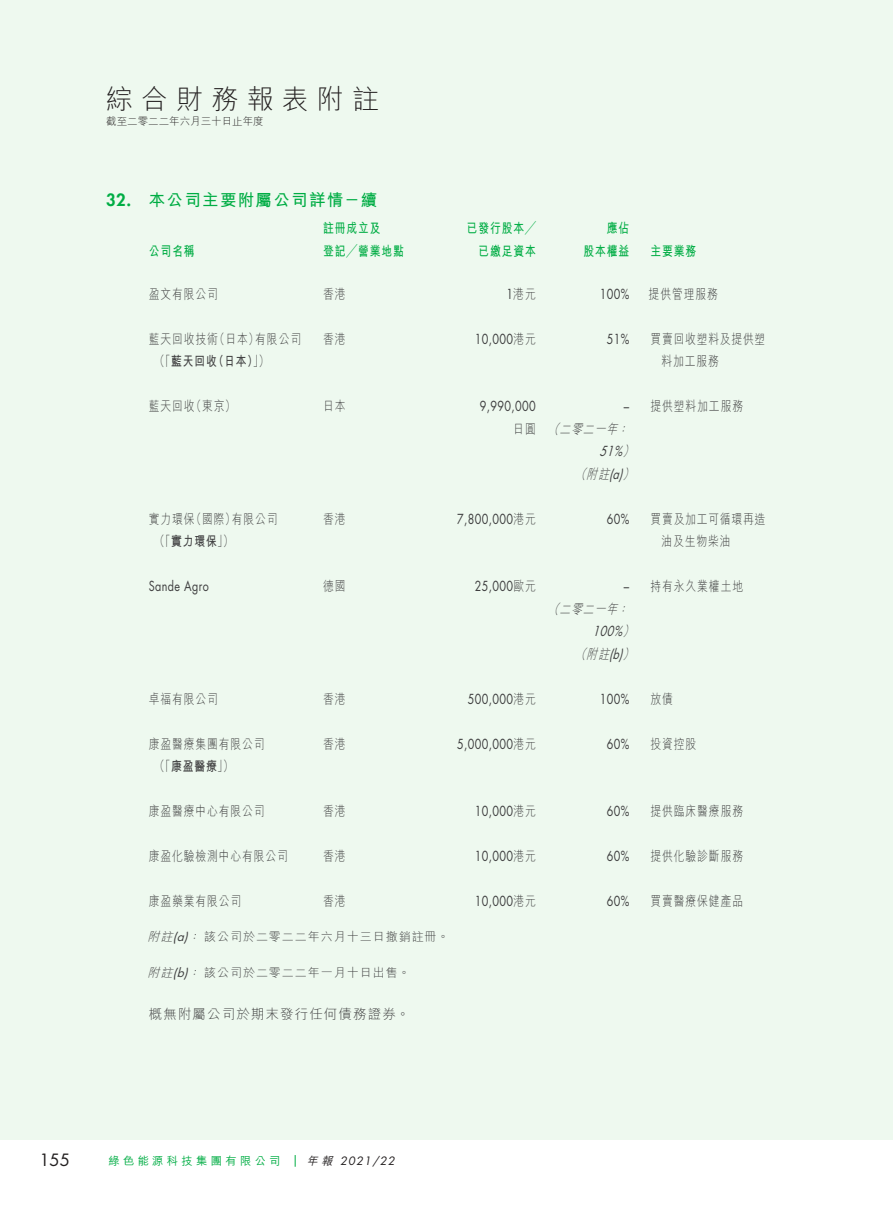
<style>
.page{position:relative;width:893px;height:1212px;background:#fff}
.page>*{position:absolute;margin:0;border:0;box-sizing:border-box;transform-origin:0 0}
.t1{font:300 27px "M Hei HK";letter-spacing:.3em;color:#231f20}
._01_H1{font:700 16.5px "M Hei HK";letter-spacing:.08em;color:#00ad44}
.t2{font:16.5px "Futura Std";color:#231f20}
._01_H1-2{font:800 16.5px "Futura Std";color:#00ad44}
._50_Table_txt{font:300 13.5px/22.5px "M Hei HK";letter-spacing:.08em;color:#3e3e3f;scale:.8 1}
._50_Table_txt-2{font:13.5px "Futura Std";letter-spacing:.03em;color:#3e3e3f;scale:.8 1}
._50_Table_txt-3{font:700 13.5px "M Hei HK";letter-spacing:.08em;color:#00ad44;scale:.8 1}
._50_Table_txt-4{font:italic 300 13.5px "M Hei HK";color:#3e3e3f;scale:.8 1}
._00_txt{font:300 13.5px "M Hei HK";letter-spacing:.08em;color:#3e3e3f}
._50_Table_txt-5{font:italic 13.5px "Futura Std";color:#3e3e3f;scale:.8 1}
._50_Table_txt-6{font:700 13.5px "M Hei HK";color:#3e3e3f;scale:.8 1}
._06_Notes{font:300 12px "M Hei HK";letter-spacing:.08em;color:#3e3e3f}
._06_Notes-2{font:italic 12px "Futura Std";color:#3e3e3f}
._06_Notes-3{font:italic 300 12px "M Hei HK";color:#3e3e3f}
.t3{font:500 11.25px "M Hei HK";letter-spacing:.3em;color:#00ad44}
.t4{font:italic 11.25px "Futura Std";letter-spacing:.1em;color:#231f20}
.t5{font:300 10.5px "M Hei HK";color:#231f20}
.s1{font-family:"Futura Std";font-weight:400}
.s2{font-weight:700}
.s3{font-weight:300}
.s4{font-family:"M Hei HK";font-weight:300}
.s5{font-style:italic}
.s6{font-family:"Futura Std";font-weight:400;font-style:italic}
.s7{font-family:"M Hei HK";font-weight:500}
</style>
<div class="page">
<div style="left:0;top:0;width:893px;height:1140px;background:#eef9ef"></div>
<svg style="left:295px;top:1155px;width:1px;height:12px"></svg>
<h1 class="t1" style="left:106px;top:80px;width:274px">綜合財務報表附註</h1>
<p class="t5" style="left:106px;top:114px;width:159px">截至二零二二年六月三十日止年度</p>
<p class="_01_H1-2" style="left:106px;top:190px;width:26px">32.</p>
<p class="_01_H1" style="left:149px;top:188px;width:230px">本公司主要附屬公司詳情－續</p>
<p class="_50_Table_txt-3" style="left:149px;top:241px;width:59px">公司名稱</p>
<p class="_50_Table_txt-3" style="left:323px;top:219px;width:73px">註冊成立及</p>
<p class="_50_Table_txt-3" style="left:323px;top:241px;width:102px">登記╱營業地點</p>
<p class="_50_Table_txt-3" style="left:467px;top:219px;width:88px">已發行股本╱</p>
<p class="_50_Table_txt-3" style="left:478px;top:241px;width:73px">已繳足資本</p>
<p class="_50_Table_txt-3" style="left:607px;top:219px;width:30px">應佔</p>
<p class="_50_Table_txt-3" style="left:584px;top:241px;width:59px">股本權益</p>
<p class="_50_Table_txt-3" style="left:651px;top:241px;width:59px">主要業務</p>
<p class="_50_Table_txt" style="left:149px;top:282px;width:88px">盈文有限公司</p>
<p class="_50_Table_txt" style="left:323px;top:282px;width:30px">香港</p>
<p class="_50_Table_txt" style="left:506px;top:282px;width:38px"><span class="s1">1</span>港元</p>
<p class="_50_Table_txt-2" style="left:600px;top:285px;width:38px">100%</p>
<p class="_50_Table_txt" style="left:649px;top:282px;width:88px">提供管理服務</p>
<p class="_50_Table_txt" style="left:214px;top:327px;width:57px">（日本）</p>
<p class="_50_Table_txt" style="left:213px;top:327px;width:72px;text-indent:-64px">藍天回收技術<br><span class="s2">（日本</span> (「<span class="s2">(</span></p>
<p class="_50_Table_txt" style="left:255px;top:327px;width:59px">有限公司</p>
<p class="_50_Table_txt-6" style="left:154px;top:351px;width:80px"><span class="s3">（「</span>藍天回收</p>
<p class="_50_Table_txt" style="left:323px;top:327px;width:30px">香港</p>
<p class="_50_Table_txt-2" style="left:475px;top:330px;width:78px">10,000<span class="s4">港元</span></p>
<p class="_50_Table_txt-2" style="left:607px;top:330px;width:30px">51%</p>
<p class="_50_Table_txt" style="left:651px;top:327px;width:145px">買賣回收塑料及提供塑</p>
<p class="_50_Table_txt" style="left:661px;top:349px;width:73px">料加工服務</p>
<p class="_50_Table_txt" style="left:191px;top:394px;width:57px">（東京）</p>
<p class="_50_Table_txt" style="left:149px;top:394px;width:59px">藍天回收</p>
<p class="_50_Table_txt" style="left:323px;top:394px;width:30px">日本</p>
<p class="_50_Table_txt-2" style="left:480px;top:398px;width:71px">9,990,000</p>
<p class="_50_Table_txt" style="left:513px;top:417px;width:30px">日圓</p>
<p class="_50_Table_txt-2" style="left:624px;top:398px;width:8px">–</p>
<p class="_50_Table_txt-4" style="left:617px;top:419px;width:21px">：</p>
<p class="_50_Table_txt-4" style="left:548px;top:419px;width:21px">（</p>
<p class="_50_Table_txt-4" style="left:559px;top:419px;width:79px">二零二一年</p>
<p class="_50_Table_txt" style="left:651px;top:394px;width:117px">提供塑料加工服務</p>
<p class="_50_Table_txt-4" style="left:623px;top:442px;width:21px">(</p>
<p class="_50_Table_txt-5" style="left:600px;top:443px;width:36px">51%</p>
<p class="_50_Table_txt-5" style="left:609px;top:465px;width:38px"><span class="s4">(</span>(a(</p>
<p class="_50_Table_txt-4" style="left:575px;top:464px;width:21px">（</p>
<p class="_50_Table_txt-4" style="left:586px;top:464px;width:36px">附註</p>
<p class="_50_Table_txt" style="left:191px;top:507px;width:57px">（國際）</p>
<p class="_50_Table_txt" style="left:154px;top:507px;width:101px;text-indent:-5px">實力環保<br>（「<span class="s2">實力環保</span> (「</p>
<p class="_50_Table_txt" style="left:651px;top:507px;width:145px">買賣及加工可循環再造</p>
<p class="_50_Table_txt" style="left:232px;top:507px;width:59px">有限公司</p>
<p class="_50_Table_txt" style="left:323px;top:507px;width:30px">香港</p>
<p class="_50_Table_txt-2" style="left:457px;top:510px;width:100px">7,800,000<span class="s4">港元</span></p>
<p class="_50_Table_txt-2" style="left:607px;top:510px;width:30px">60%</p>
<p class="_50_Table_txt" style="left:661px;top:529px;width:88px">油及生物柴油</p>
<p class="_50_Table_txt-2" style="left:149px;top:578px;width:76px">Sande Agro</p>
<p class="_50_Table_txt" style="left:323px;top:574px;width:30px">德國</p>
<p class="_50_Table_txt-2" style="left:475px;top:578px;width:78px">25,000<span class="s4">歐元</span></p>
<p class="_50_Table_txt-2" style="left:624px;top:578px;width:8px">–</p>
<p class="_50_Table_txt-4" style="left:548px;top:599px;width:21px">（</p>
<p class="_50_Table_txt-4" style="left:559px;top:599px;width:79px">二零二一年</p>
<p class="_50_Table_txt-4" style="left:617px;top:599px;width:21px">：</p>
<p class="_50_Table_txt-4" style="left:623px;top:622px;width:21px">(</p>
<p class="_50_Table_txt-5" style="left:593px;top:623px;width:44px">100%</p>
<p class="_50_Table_txt-5" style="left:609px;top:645px;width:38px"><span class="s4">(</span>(b(</p>
<p class="_50_Table_txt-4" style="left:575px;top:644px;width:21px">（</p>
<p class="_50_Table_txt-4" style="left:586px;top:644px;width:36px">附註</p>
<p class="_50_Table_txt" style="left:651px;top:574px;width:117px">持有永久業權土地</p>
<p class="_50_Table_txt" style="left:149px;top:687px;width:88px">卓福有限公司</p>
<p class="_50_Table_txt" style="left:154px;top:732px;width:140px;text-indent:-5px">康盈醫療集團有限公司（「<span class="s2">康盈醫療</span> (「</p>
<p class="_50_Table_txt" style="left:651px;top:732px;width:59px">投資控股</p>
<p class="_50_Table_txt" style="left:651px;top:687px;width:30px">放債</p>
<p class="_50_Table_txt" style="left:323px;top:687px;width:30px">香港</p>
<p class="_50_Table_txt-2" style="left:468px;top:690px;width:87px">500,000<span class="s4">港元</span></p>
<p class="_50_Table_txt-2" style="left:600px;top:690px;width:38px">100%</p>
<p class="_50_Table_txt" style="left:323px;top:732px;width:30px">香港</p>
<p class="_50_Table_txt-2" style="left:457px;top:735px;width:100px">5,000,000<span class="s4">港元</span></p>
<p class="_50_Table_txt-2" style="left:607px;top:735px;width:30px">60%</p>
<p class="_50_Table_txt" style="left:149px;top:799px;width:146px">康盈醫療中心有限公司</p>
<p class="_50_Table_txt" style="left:149px;top:844px;width:176px">康盈化驗檢測中心有限公司</p>
<p class="_50_Table_txt" style="left:323px;top:799px;width:30px">香港</p>
<p class="_50_Table_txt" style="left:323px;top:844px;width:30px">香港</p>
<p class="_50_Table_txt" style="left:149px;top:889px;width:117px">康盈藥業有限公司</p>
<p class="_06_Notes" style="left:184px;top:928px;width:266px"><span class="s5">：</span><span class="s6">)</span> 該公司於二零二二年六月十三日撤銷註冊。</p>
<p class="_50_Table_txt" style="left:323px;top:889px;width:30px">香港</p>
<p class="_06_Notes-3" style="left:148px;top:928px;width:31px">附註</p>
<p class="_06_Notes-2" style="left:173px;top:929px;width:16px">a(</p>
<p class="_06_Notes-3" style="left:148px;top:964px;width:31px">附註</p>
<p class="_00_txt" style="left:149px;top:1004px;width:262px">概無附屬公司於期末發行任何債務證券。</p>
<p class="_06_Notes" style="left:184px;top:964px;width:228px"><span class="s5">：</span><span class="s6">)</span> 該公司於二零二二年一月十日出售。</p>
<p class="_06_Notes-2" style="left:173px;top:965px;width:16px">b(</p>
<p class="_50_Table_txt-2" style="left:475px;top:803px;width:78px">10,000<span class="s4">港元</span></p>
<p class="_50_Table_txt-2" style="left:475px;top:848px;width:78px">10,000<span class="s4">港元</span></p>
<p class="_50_Table_txt-2" style="left:475px;top:893px;width:78px">10,000<span class="s4">港元</span></p>
<p class="_50_Table_txt-2" style="left:607px;top:803px;width:30px">60%</p>
<p class="_50_Table_txt" style="left:651px;top:799px;width:117px">提供臨床醫療服務</p>
<p class="_50_Table_txt-2" style="left:607px;top:848px;width:30px">60%</p>
<p class="_50_Table_txt" style="left:651px;top:844px;width:117px">提供化驗診斷服務</p>
<p class="_50_Table_txt-2" style="left:607px;top:893px;width:30px">60%</p>
<p class="_50_Table_txt" style="left:651px;top:889px;width:117px">買賣醫療保健產品</p>
<p class="t2" style="left:39px;top:1149px;width:32px">155</p>
<p class="t3" style="left:108px;top:1153px;width:174px">綠色能源科技集團有限公司</p>
<p class="t4" style="left:307px;top:1154px;width:90px"><span class="s7">年報</span> 2021/22</p>
</div>
